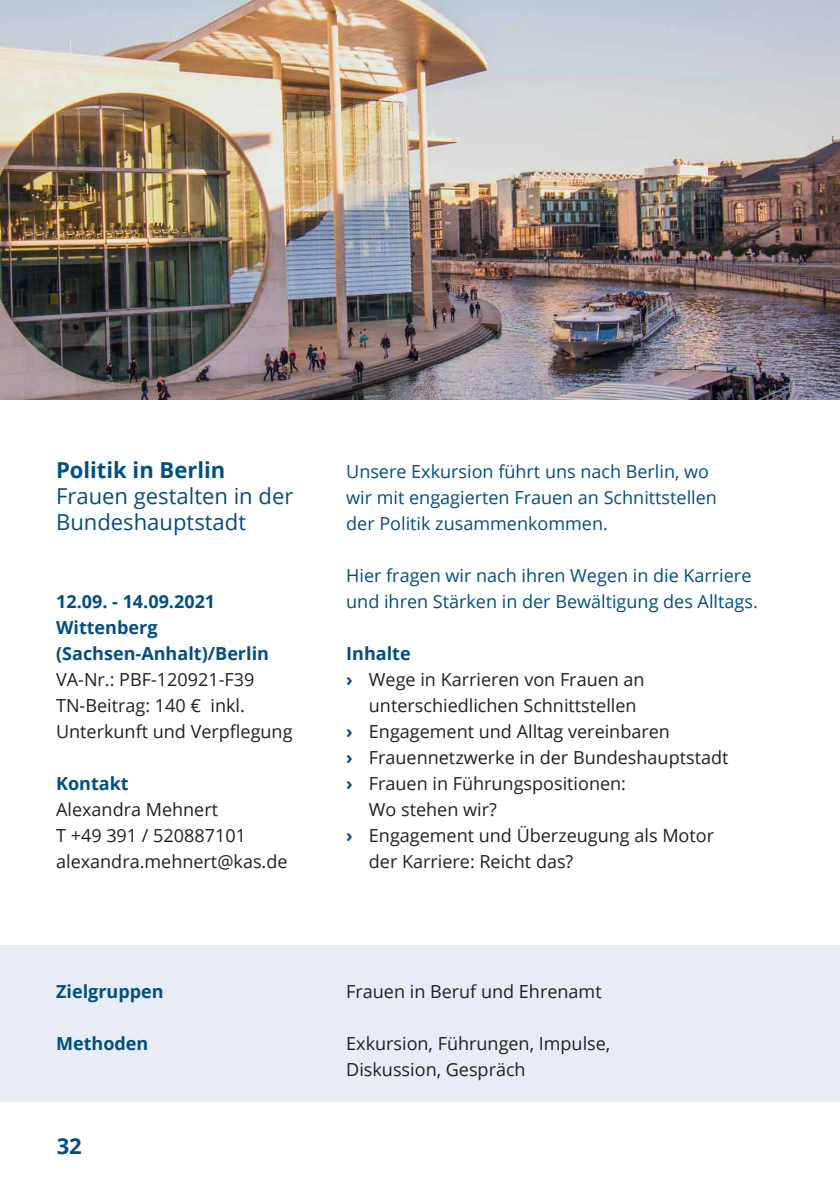
<style>
.page{position:relative;width:840px;height:1191px;background:#fff}
.page>*{position:absolute;margin:0;border:0;box-sizing:border-box;transform-origin:0 0}
.t1{font:22px/26px "Open Sans";color:#004f83}
.t2{font:700 22px "Open Sans";color:#004f83}
.t3{font:18px/26px "Open Sans";color:#231f20}
.t4{font:18px/26px "Open Sans";color:#004f83}
.t5{font:700 18px/26px "Open Sans";color:#004f83}
.s1{font-weight:700;color:#004f83}
</style>
<div class="page">
<div style="left:0;top:945px;width:839px;height:156px;background:#e8ecf4"></div>
<img style="left:0;top:0;width:839px;height:399px">
<hr style="left:839px;top:945px;width:1px;height:156px;background:#d0ebea">
<p class="t2" style="left:56px;top:454px;width:171px">Politik in Berlin</p>
<p class="t1" style="left:56px;top:482px;width:239px">Frauen gestalten in der<br>Bundeshauptstadt</p>
<p class="t5" style="left:56px;top:587px;width:214px">12.09. - 14.09.2021<br>Wittenberg (Sachsen-Anhalt)/Berlin</p>
<p class="t3" style="left:56px;top:665px;width:238px">VA-Nr.: PBF-120921-F39<br>TN-Beitrag: 140 € inkl.<br>Unterkunft und Verpflegung</p>
<p class="t5" style="left:56px;top:769px;width:74px">Kontakt</p>
<p class="t3" style="left:56px;top:795px;width:233px">Alexandra Mehnert<br>T +49 391 / 520887101 alexandra.mehnert@kas.de</p>
<p class="t5" style="left:56px;top:977px;width:109px">Zielgruppen</p>
<p class="t5" style="left:56px;top:1029px;width:94px">Methoden</p>
<p class="t2" style="left:57px;top:1130px;width:27px">32</p>
<p class="t4" style="left:346px;top:457px;width:372px">Unsere Exkursion führt uns nach Berlin, wo wir mit engagierten Frauen an Schnittstellen der Politik zusammenkommen.</p>
<p class="t4" style="left:346px;top:561px;width:413px">Hier fragen wir nach ihren Wegen in die Karriere und ihren Stärken in der Bewältigung des Alltags.</p>
<p class="t5" style="left:346px;top:639px;width:66px">Inhalte</p>
<p class="t3" style="left:346px;top:665px;width:300px"><span class="s1">›</span> Wege in Karrieren von Frauen an</p>
<p class="t3" style="left:369px;top:691px;width:269px">unterschiedlichen Schnittstellen</p>
<p class="t3" style="left:346px;top:717px;width:325px"><span class="s1">›</span> Engagement und Alltag vereinbaren</p>
<p class="t3" style="left:346px;top:743px;width:383px"><span class="s1">›</span> Frauennetzwerke in der Bundeshauptstadt</p>
<p class="t3" style="left:346px;top:769px;width:281px"><span class="s1">›</span> Frauen in Führungspositionen:</p>
<p class="t3" style="left:369px;top:795px;width:129px">Wo stehen wir?</p>
<p class="t3" style="left:346px;top:821px;width:369px"><span class="s1">›</span> Engagement und Überzeugung als Motor</p>
<p class="t3" style="left:369px;top:847px;width:206px">der Karriere: Reicht das?</p>
<p class="t3" style="left:346px;top:977px;width:257px">Frauen in Beruf und Ehrenamt</p>
<p class="t3" style="left:346px;top:1029px;width:265px">Exkursion, Führungen, Impulse,<br>Diskussion, Gespräch</p>
</div>
